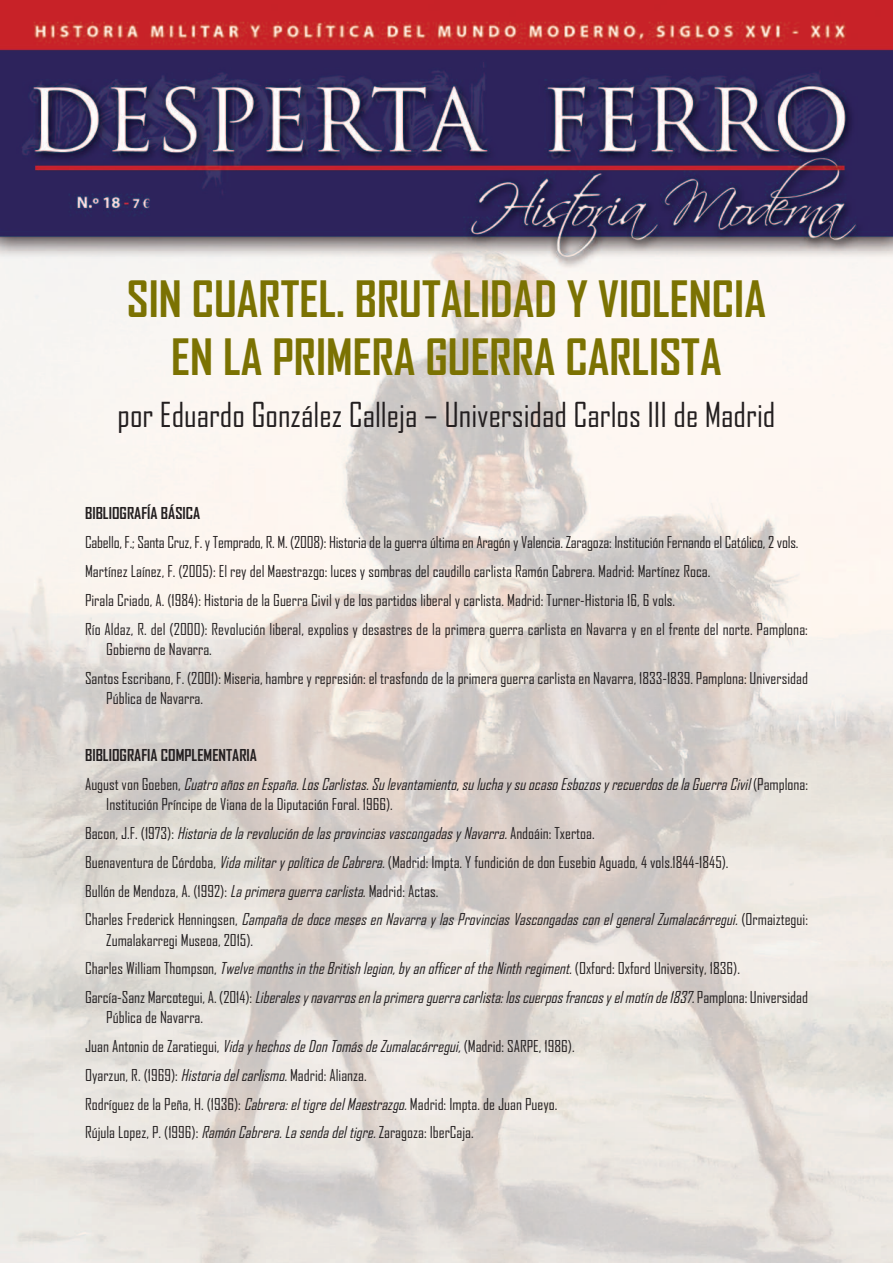
<style>
.page{position:relative;width:893px;height:1263px;background:#fff}
.page>*{position:absolute;margin:0;border:0;box-sizing:border-box;transform-origin:0 0}
.t1{font:700 48px/57.6px "Agency FB";color:#7b7202;text-align:center}
.t2{font:33px "Agency FB";color:#231f20}
.t3{font:15.75px/28.8px "Agency FB";color:#231f20}
.t4{font:italic 15.75px/28.8px "Agency FB";color:#231f20}
.t5{font:700 15.75px "Agency FB";color:#231f20}
.s1{font-weight:700;font-style:normal}
.s2{font-style:normal}
.s3{font-style:italic}
</style>
<div class="page">
<img style="left:0;top:0;width:893px;height:1263px">
<h1 class="t1" style="left:127px;top:272px;width:640px">SIN CUARTEL. BRUTALIDAD Y VIOLENCIA<br>EN LA PRIMERA GUERRA CARLISTA</h1>
<h2 class="t2" style="left:118px;top:396px;width:659px">por Eduardo González Calleja – Universidad Carlos III de Madrid</h2>
<p class="t5" style="left:85px;top:505px;width:117px">BIBLIOGRAFÍA BÁSICA</p>
<p class="t3" style="left:85px;top:528px;width:724px">Cabello, F.; Santa Cruz, F. y Temprado, R. M. (2008): Historia de la guerra última en Aragón y Valencia. Zaragoza: Institución Fernando el Católico, 2 vols.<br>Martínez Laínez, F. (2005): El rey del Maestrazgo: luces y sombras del caudillo carlista Ramón Cabrera. Madrid: Martínez Roca.<br>Pirala Criado, A. (1984): Historia de la Guerra Civil y de los partidos liberal y carlista. Madrid: Turner-Historia 16, 6 vols.<br>Río Aldaz, R. del (2000): Revolución liberal, expolios y desastres de la primera guerra carlista en Navarra y en el frente del norte. Pamplona:</p>
<p class="t3" style="left:85px;top:635px;width:724px;text-indent:21px">Gobierno de Navarra.<br>Santos Escribano, F. (2001): Miseria, hambre y represión: el trasfondo de la primera guerra carlista en Navarra, 1833-1839. Pamplona: Universidad</p>
<p class="t3" style="left:106px;top:684px;width:98px">Pública de Navarra.</p>
<p class="t4" style="left:85px;top:741px;width:724px"><span class="s1">BIBLIOGRAFIA COMPLEMENTARIA<br></span><span class="s2">A u g u s t v o n G o e b e n ,</span> Cuatro años en España. Los Carlistas. Su levantamiento, su lucha y su ocaso Esbozos y recuerdos de la Guerra Civil <span class="s2">( P a m p l o n a :</span></p>
<p class="t3" style="left:85px;top:790px;width:724px;text-indent:21px">Institución Príncipe de Viana de la Diputación Foral. 1966).<br>B a c o n , J . F . ( 1 9 7 3 ) : <span class="s3">Historia de la revolución de las provincias vascongadas y Navarra.</span> A n d o á i n : T x e r t o a .<br>Buenaventura de Córdoba, <span class="s3">VidamilitarypolíticadeCabrera.</span>(Madrid: Impta. Y fundición de don Eusebio Aguado, 4 vols.1844-1845).<br>Bullón de Mendoza, A. (1992): <span class="s3">Laprimeraguerracarlista.</span>Madrid: Actas.<br>C h a r l e s F r e d e r i c k H e n n i n g s e n , <span class="s3">Campaña de doce meses en Navarra y las Provincias Vascongadas con el general Zumalacárregui.</span> ( O r m a i z t e g u i :</p>
<p class="t4" style="left:85px;top:926px;width:724px;text-indent:21px"><span class="s2">Zumalakarregi Museoa, 2015).<br>Charles William Thompson,</span> TwelvemonthsintheBritishlegion,byanofficeroftheNinthregiment.<span class="s2">(Oxford: Oxford University, 1836).<br>García-Sanz Marcotegui, A. (2014):</span> Liberalesynavarrosenlaprimeraguerracarlista:loscuerposfrancosyelmotínde1837.<span class="s2">Pamplona: Universidad</span></p>
<p class="t3" style="left:85px;top:1003px;width:491px;text-indent:21px">Pública de Navarra.<br>Juan Antonio de Zaratiegui, <span class="s3">VidayhechosdeDonTomásdeZumalacárregui,</span>(Madrid: SARPE, 1986).<br>Oyarzun, R. (1969): <span class="s3">Historiadelcarlismo.</span>Madrid: Alianza.<br>Rodríguez de la Peña, H. (1936): <span class="s3">Cabrera:eltigredelMaestrazgo.</span>Madrid: Impta. de Juan Pueyo.<br>Rújula Lopez, P. (1996): <span class="s3">RamónCabrera.Lasendadeltigre.</span>Zaragoza: IberCaja.</p>
</div>
